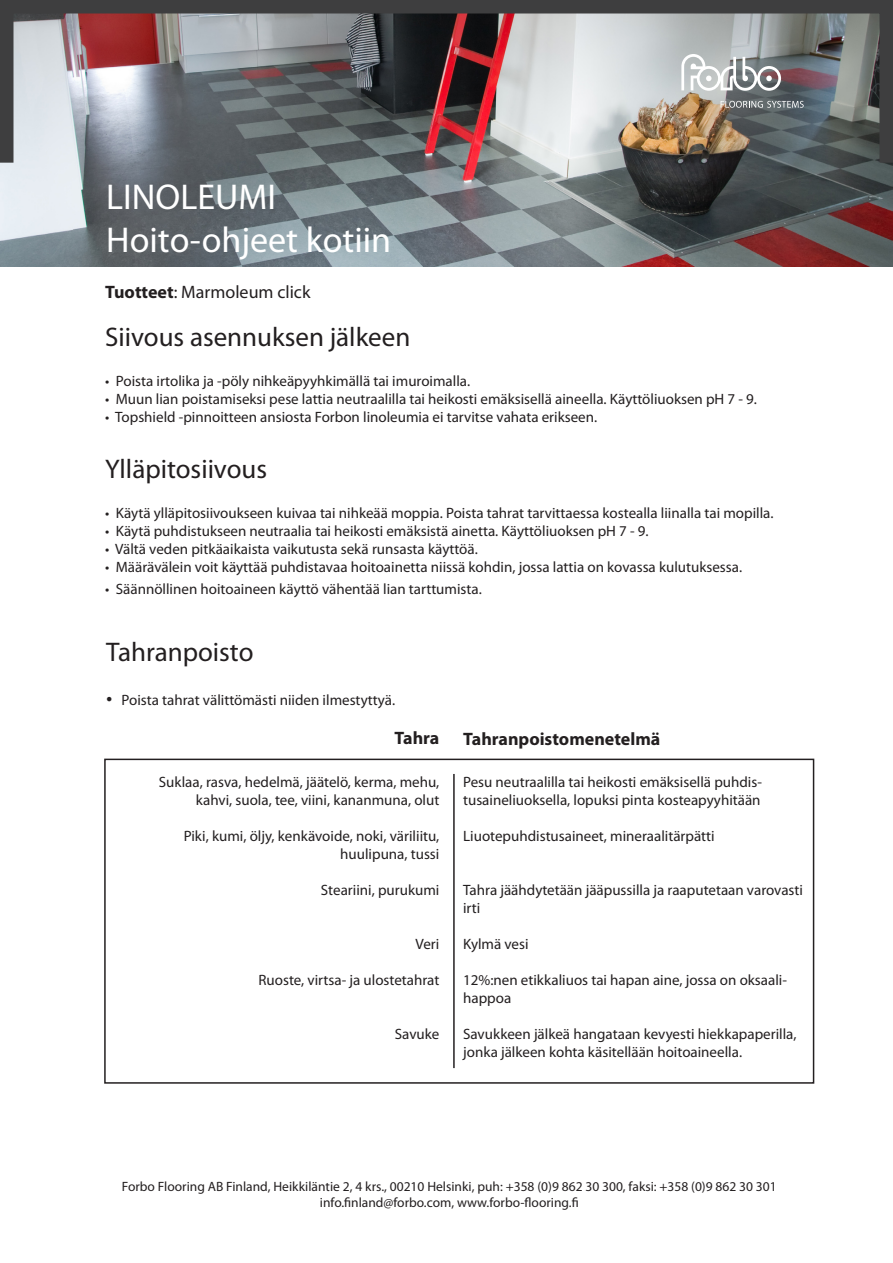
<style>
.page{position:relative;width:893px;height:1263px;background:#fff}
.page>*{position:absolute;margin:0;border:0;box-sizing:border-box;transform-origin:0 0}
.t1{font:36px "Myriad Pro";color:#fff}
.t2{font:27px "Myriad Pro";color:#231f20}
.t3{font:700 18px "Myriad Pro";color:#231f20}
.t4{font:18px "Myriad Pro";color:#231f20}
.t5{font:15px/18px "Myriad Pro";color:#231f20}
.t6{font:13.5px "Myriad Pro";color:#231f20}
.s1{font-weight:700}
.s2{font-family:"Times New Roman";font-size:18px}
</style>
<div class="page">
<img style="left:0;top:15px;width:893px;height:252px">
<div style="left:104px;top:759px;width:710px;height:325px;border:2px solid #231f20"></div>
<hr style="left:453px;top:774px;width:2px;height:294px;background:#231f20">
<svg style="left:721px;top:101px;width:83px;height:7px"></svg>
<svg style="left:681px;top:54px;width:100px;height:37px"></svg>
<div style="left:0;top:0;width:893px;height:169px;border:14px solid #3e3e3f"></div>
<p class="t1" style="left:106px;top:177px;width:171px">LINOLEUMI</p>
<p class="t1" style="left:106px;top:220px;width:286px">Hoito-ohjeet kotiin</p>
<p class="t4" style="left:105px;top:283px;width:207px"><span class="s1">Tuotteet</span>: Marmoleum click</p>
<p class="t2" style="left:105px;top:322px;width:307px">Siivous asennuksen jälkeen</p>
<p class="t5" style="left:105px;top:372px;width:366px">• Poista irtolika ja -pöly nihkeäpyyhkimällä tai imuroimalla.</p>
<p class="t5" style="left:105px;top:390px;width:653px">• Muun lian poistamiseksi pese lattia neutraalilla tai heikosti emäksisellä aineella. Käyttöliuoksen pH 7 - 9.</p>
<p class="t5" style="left:105px;top:408px;width:493px">• Topshield -pinnoitteen ansiosta Forbon linoleumia ei tarvitse vahata erikseen.</p>
<p class="t2" style="left:105px;top:455px;width:163px">Ylläpitosiivous</p>
<p class="t5" style="left:105px;top:504px;width:670px">• Käytä ylläpitosiivoukseen kuivaa tai nihkeää moppia. Poista tahrat tarvittaessa kostealla liinalla tai mopilla.</p>
<p class="t5" style="left:105px;top:522px;width:545px">• Käytä puhdistukseen neutraalia tai heikosti emäksistä ainetta. Käyttöliuoksen pH 7 - 9.</p>
<p class="t5" style="left:105px;top:540px;width:374px">• Vältä veden pitkäaikaista vaikutusta sekä runsasta käyttöä.</p>
<p class="t5" style="left:105px;top:558px;width:638px">• Määrävälein voit käyttää puhdistavaa hoitoainetta niissä kohdin, jossa lattia on kovassa kulutuksessa.</p>
<p class="t5" style="left:105px;top:580px;width:378px">• Säännöllinen hoitoaineen käyttö vähentää lian tarttumista.</p>
<p class="t2" style="left:106px;top:637px;width:149px">Tahranpoisto</p>
<p class="t5" style="left:106px;top:691px;width:290px"><span class="s2">•</span> Poista tahrat välittömästi niiden ilmestyttyä.</p>
<p class="t3" style="left:394px;top:728px;width:46px">Tahra</p>
<p class="t3" style="left:463px;top:729px;width:199px">Tahranpoistomenetelmä</p>
<p class="t5" style="left:159px;top:774px;width:282px">Suklaa, rasva, hedelmä, jäätelö, kerma, mehu,</p>
<p class="t5" style="left:196px;top:792px;width:245px">kahvi, suola, tee, viini, kananmuna, olut</p>
<p class="t5" style="left:184px;top:828px;width:257px">Piki, kumi, öljy, kenkävoide, noki, väriliitu,</p>
<p class="t5" style="left:340px;top:846px;width:101px">huulipuna, tussi</p>
<p class="t5" style="left:321px;top:882px;width:120px">Steariini, purukumi</p>
<p class="t5" style="left:416px;top:936px;width:25px">Veri</p>
<p class="t5" style="left:259px;top:972px;width:182px">Ruoste, virtsa- ja ulostetahrat</p>
<p class="t5" style="left:395px;top:1026px;width:46px">Savuke</p>
<p class="t5" style="left:463px;top:774px;width:300px">Pesu neutraalilla tai heikosti emäksisellä puhdis-</p>
<p class="t5" style="left:463px;top:792px;width:299px">tusaineliuoksella, lopuksi pinta kosteapyyhitään</p>
<p class="t5" style="left:463px;top:828px;width:253px">Liuotepuhdistusaineet, mineraalitärpätti</p>
<p class="t5" style="left:463px;top:882px;width:341px">Tahra jäähdytetään jääpussilla ja raaputetaan varovasti irti</p>
<p class="t5" style="left:463px;top:936px;width:67px">Kylmä vesi</p>
<p class="t5" style="left:463px;top:972px;width:325px">12%:nen etikkaliuos tai hapan aine, jossa on oksaali&shy;happoa</p>
<p class="t5" style="left:463px;top:1026px;width:335px">Savukkeen jälkeä hangataan kevyesti hiekkapaperilla, jonka jälkeen kohta käsitellään hoitoaineella.</p>
<p class="t6" style="left:122px;top:1179px;width:656px">Forbo Flooring AB Finland, Heikkiläntie 2, 4 krs., 00210 Helsinki, puh: +358 (0)9 862 30 300, faksi: +358 (0)9 862 30 301</p>
<p class="t6" style="left:320px;top:1195px;width:260px">info.finland@forbo.com, www.forbo-flooring.fi</p>
</div>
